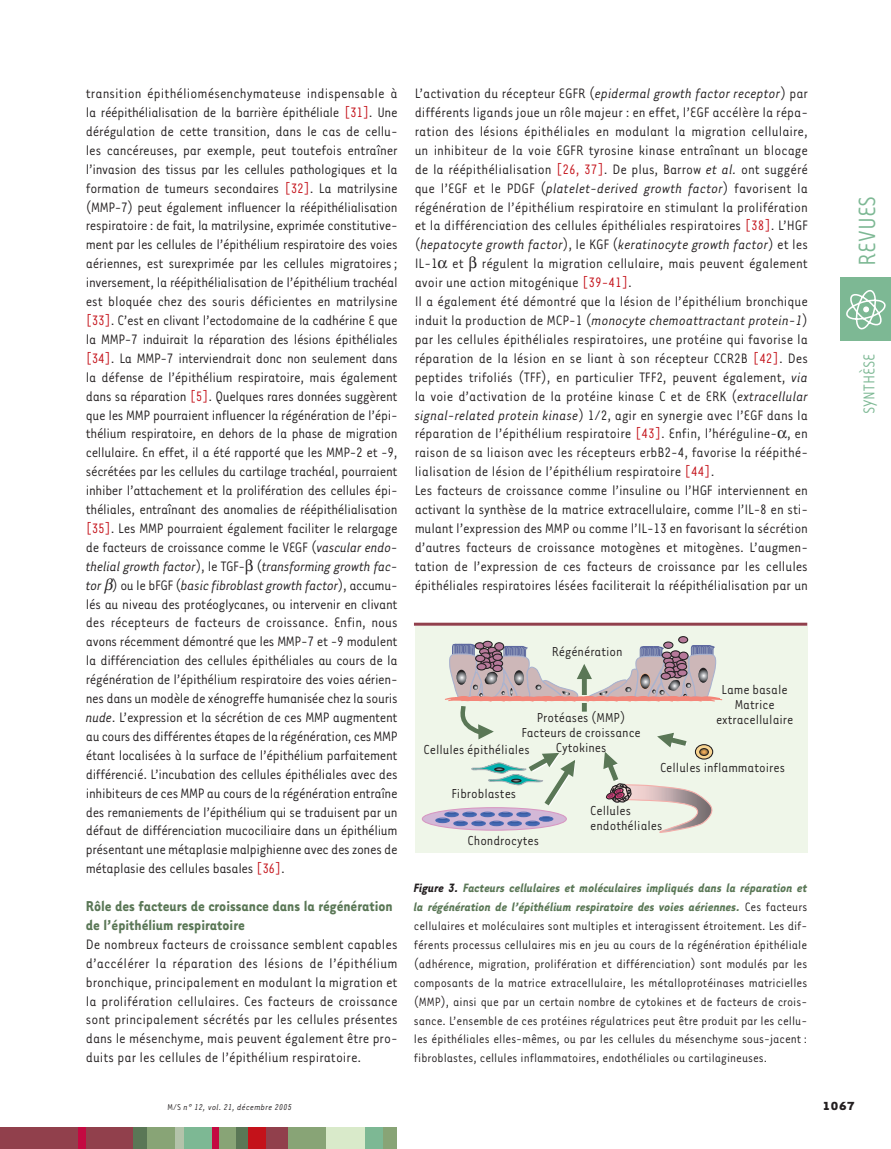
<style>
.page{position:relative;width:891px;height:1149px;background:#fff}
.page>*{position:absolute;margin:0;border:0;box-sizing:border-box;transform-origin:0 0}
.t1{font:27px "Tarzana Narrow";color:#7db894}
.t2{font:18px "Tarzana Narrow";color:#7db894}
.t3{font:700 16.5px/18.9px "Tarzana Narrow";color:#5a7756}
.t4{font:15.75px/18.9px "Tarzana Narrow";color:#231f20;text-align:justify}
.t5{font:15px/15px "Tarzana Narrow";color:#231f20;text-align:center}
.t6{font:13.95px/18.9px "Tarzana Narrow";color:#231f20;text-align:justify}
.t7{font:700 13.5px "Tarzana Wide";color:#231f20}
.t8{font:italic 9.75px "Tarzana Narrow";letter-spacing:.025em;color:#231f20}
.s1{color:#c4121a}
.s2{font-style:italic}
.s3{font-style:normal}
.s4{font-weight:700;font-style:italic}
.s5{font-weight:700;font-style:italic;color:#5a7756}
</style>
<div class="page">
<div style="left:840px;top:277px;width:51px;height:63px;background:#7db894"></div>
<svg style="left:846px;top:290px;width:40px;height:39px"></svg>
<hr style="left:414px;top:623px;width:393px;height:3px;background:#91404c">
<div style="left:416px;top:626px;width:392px;height:227px;background:#eff6e9"></div>
<div style="left:483px;top:641px;width:10px;height:7px;border:1px solid #231f20;border-radius:50%"></div>
<div style="left:663px;top:641px;width:10px;height:8px;border:1px solid #231f20;border-radius:50%"></div>
<div style="left:679px;top:636px;width:9px;height:7px;background:#b6799a;border-radius:50%"></div>
<div style="left:678px;top:636px;width:10px;height:7px;border:1px solid #231f20;border-radius:50%"></div>
<svg style="left:422px;top:807px;width:144px;height:23px"></svg>
<div style="left:435px;top:817px;width:15px;height:6px;border:1px solid #4a6ab3;border-radius:50%"></div>
<svg style="left:436px;top:642px;width:287px;height:191px"></svg>
<div style="left:0;top:1127px;width:134px;height:22px;background:#91404c"></div>
<div style="left:133px;top:1127px;width:22px;height:22px;background:#5a7756"></div>
<div style="left:235px;top:1127px;width:13px;height:22px;background:#5a7756"></div>
<div style="left:147px;top:1127px;width:30px;height:22px;background:#88a476"></div>
<div style="left:183px;top:1127px;width:30px;height:22px;background:#7db894"></div>
<div style="left:364px;top:1127px;width:20px;height:22px;background:#7db894"></div>
<div style="left:217px;top:1127px;width:19px;height:22px;background:#88a476"></div>
<div style="left:383px;top:1127px;width:14px;height:22px;background:#88a476"></div>
<div style="left:287px;top:1127px;width:39px;height:22px;background:#88a476"></div>
<div style="left:326px;top:1127px;width:38px;height:22px;background:#d9eaca"></div>
<div style="left:175px;top:1127px;width:9px;height:22px;background:#b3c3aa"></div>
<div style="left:78px;top:1127px;width:7px;height:22px;background:#c40941"></div>
<div style="left:213px;top:1127px;width:6px;height:22px;background:#c40941"></div>
<div style="left:248px;top:1127px;width:27px;height:22px;background:#c4121a"></div>
<div style="left:267px;top:1127px;width:21px;height:22px;background:#91404c"></div>
<p class="t4" style="left:86px;top:85px;width:313px">transition épithéliomésenchymateuse indispensable à la réépithélialisation de la barrière épithéliale <span class="s1">[31]</span>. Une dérégulation de cette transition, dans le cas de cellu&shy;les cancéreuses, par exemple, peut toutefois entraîner l’invasion des tissus par les cellules pathologiques et la formation de tumeurs secondaires <span class="s1">[32]</span>. La matrilysine (MMP-7) peut également influencer la réépithélialisation respiratoire : de fait, la matrilysine, exprimée constitutive&shy;ment par les cellules de l’épithélium respiratoire des voies aériennes, est surexprimée par les cellules migratoires ; inversement, la réépithélialisation de l’épithélium trachéal est bloquée chez des souris déficientes en matrilysine <span class="s1">[33]</span>. C’est en clivant l’ectodomaine de la cadhérine E que la MMP-7 induirait la réparation des lésions épithéliales <span class="s1">[34]</span>. La MMP-7 interviendrait donc non seulement dans la défense de l’épithélium respiratoire, mais également dans sa réparation <span class="s1">[5]</span>. Quelques rares données suggèrent que les MMP pourraient influencer la régénération de l’épi&shy;thélium respiratoire, en dehors de la phase de migration cellulaire. En effet, il a été rapporté que les MMP-2 et -9, sécrétées par les cellules du cartilage trachéal, pourraient inhiber l’attachement et la prolifération des cellules épi&shy;théliales, entraînant des anomalies de réépithélialisation <span class="s1">[35]</span>. Les MMP pourraient également faciliter le relargage de facteurs de croissance comme le VEGF (<span class="s2">vascular endo&shy;thelial growth factor</span>), le TGF- (<span class="s2">transforming growth fac&shy;tor</span> ) ou le bFGF (<span class="s2">basic fibroblast growth factor</span>), accumu&shy;lés au niveau des protéoglycanes, ou intervenir en clivant des récepteurs de facteurs de croissance. Enfin, nous avons récemment démontré que les MMP-7 et -9 modulent la différenciation des cellules épithéliales au cours de la régénération de l’épithélium respiratoire des voies aérien&shy;nes dans un modèle de xénogreffe humanisée chez la souris <span class="s2">nude</span>. L’expression et la sécrétion de ces MMP augmentent au cours des différentes étapes de la régénération, ces MMP étant localisées à la surface de l’épithélium parfaitement différencié. L’incubation des cellules épithéliales avec des inhibiteurs de ces MMP au cours de la régénération entraîne des remaniements de l’épithélium qui se traduisent par un défaut de différenciation mucociliaire dans un épithélium présentant une métaplasie malpighienne avec des zones de métaplasie des cellules basales <span class="s1">[36]</span>.</p>
<p class="t3" style="left:86px;top:898px;width:308px">Rôle des facteurs de croissance dans la régénération de l’épithélium respiratoire</p>
<p class="t4" style="left:86px;top:936px;width:313px">De nombreux facteurs de croissance semblent capables d’accélérer la réparation des lésions de l’épithélium bronchique, principalement en modulant la migration et la prolifération cellulaires. Ces facteurs de croissance sont principalement sécrétés par les cellules présentes dans le mésenchyme, mais peuvent également être pro&shy;duits par les cellules de l’épithélium respiratoire.</p>
<p class="t8" style="left:167px;top:1103px;width:126px"><span class="s3">M/S</span> n° 12, vol. 21, décembre 2005</p>
<p class="t4" style="left:415px;top:85px;width:395px;text-align:left">L’activation du récepteur EGFR (<span class="s2">epidermal growth factor receptor</span>) par différents ligands joue un rôle majeur : en effet, l’EGF accélère la répa&shy;ration des lésions épithéliales en modulant la migration cellulaire, un inhibiteur de la voie EGFR tyrosine kinase entraînant un blocage de la réépithélialisation <span class="s1">[26, 37]</span>. De plus, Barrow <span class="s2">et al.</span> ont suggéré que l’EGF et le PDGF (<span class="s2">platelet-derived growth factor</span>) favorisent la régénération de l’épithélium respiratoire en stimulant la prolifération et la différenciation des cellules épithéliales respiratoires <span class="s1">[38]</span>. L’HGF (<span class="s2">hepatocyte growth factor</span>), le KGF (<span class="s2">keratinocyte growth factor</span>) et les IL-1 et régulent la migration cellulaire, mais peuvent également avoir une action mitogénique <span class="s1">[39-41]</span>.<br>Il a également été démontré que la lésion de l’épithélium bronchique induit la production de MCP-1 (<span class="s2">monocyte chemoattractant protein-1</span>) par les cellules épithéliales respiratoires, une protéine qui favorise la réparation de la lésion en se liant à son récepteur CCR2B <span class="s1">[42]</span>. Des peptides trifoliés (TFF), en particulier TFF2, peuvent également, <span class="s2">via </span>la voie d’activation de la protéine kinase C et de ERK (<span class="s2">extracellular signal-related protein kinase</span>) 1/2, agir en synergie avec l’EGF dans la réparation de l’épithélium respiratoire <span class="s1">[43]</span>. Enfin, l’héréguline- , en raison de sa liaison avec les récepteurs erbB2-4, favorise la réépithé&shy;lialisation de lésion de l’épithélium respiratoire <span class="s1">[44]</span>.<br>Les facteurs de croissance comme l’insuline ou l’HGF interviennent en activant la synthèse de la matrice extracellulaire, comme l’IL-8 en sti&shy;mulant l’expression des MMP ou comme l’IL-13 en favorisant la sécrétion d’autres facteurs de croissance motogènes et mitogènes. L’augmen&shy;tation de l’expression de ces facteurs de croissance par les cellules épithéliales respiratoires lésées faciliterait la réépithélialisation par un</p>
<h1 class="t1" style="left:858px;top:266px;width:71px;rotate:-90deg">REVUES</h1>
<p class="t2" style="left:863px;top:414px;width:62px;rotate:-90deg">SYNTHÈSE</p>
<p class="t5" style="left:552px;top:645px;width:72px">Régénération</p>
<p class="t5" style="left:521px;top:711px;width:121px">Protéases (MMP)<br>Facteurs de croissance</p>
<p class="t5" style="left:423px;top:743px;width:108px">Cellules épithéliales</p>
<p class="t5" style="left:556px;top:741px;width:52px">Cytokines</p>
<p class="t5" style="left:452px;top:787px;width:66px">Fibroblastes</p>
<p class="t5" style="left:716px;top:683px;width:79px">Lame basale<br>Matrice extracellulaire</p>
<p class="t5" style="left:660px;top:761px;width:127px">Cellules inflammatoires</p>
<p class="t5" style="left:468px;top:834px;width:73px">Chondrocytes</p>
<p class="t5" style="left:590px;top:804px;width:74px;text-align:left">Cellules endothéliales</p>
<p class="t6" style="left:414px;top:880px;width:395px"><span class="s4">Figure 3.</span> <span class="s5">Facteurs cellulaires et moléculaires impliqués dans la réparation et la régénération de l’épithélium respiratoire des voies aériennes.</span> Ces facteurs cellulaires et moléculaires sont multiples et interagissent étroitement. Les dif&shy;férents processus cellulaires mis en jeu au cours de la régénération épithéliale (adhérence, migration, prolifération et différenciation) sont modulés par les composants de la matrice extracellulaire, les métalloprotéinases matricielles (MMP), ainsi que par un certain nombre de cytokines et de facteurs de crois&shy;sance. L’ensemble de ces protéines régulatrices peut être produit par les cellu&shy;les épithéliales elles-mêmes, ou par les cellules du mésenchyme sous-jacent : fibroblastes, cellules inflammatoires, endothéliales ou cartilagineuses.</p>
<p class="t7" style="left:822px;top:1101px;width:34px">1067</p>
</div>
